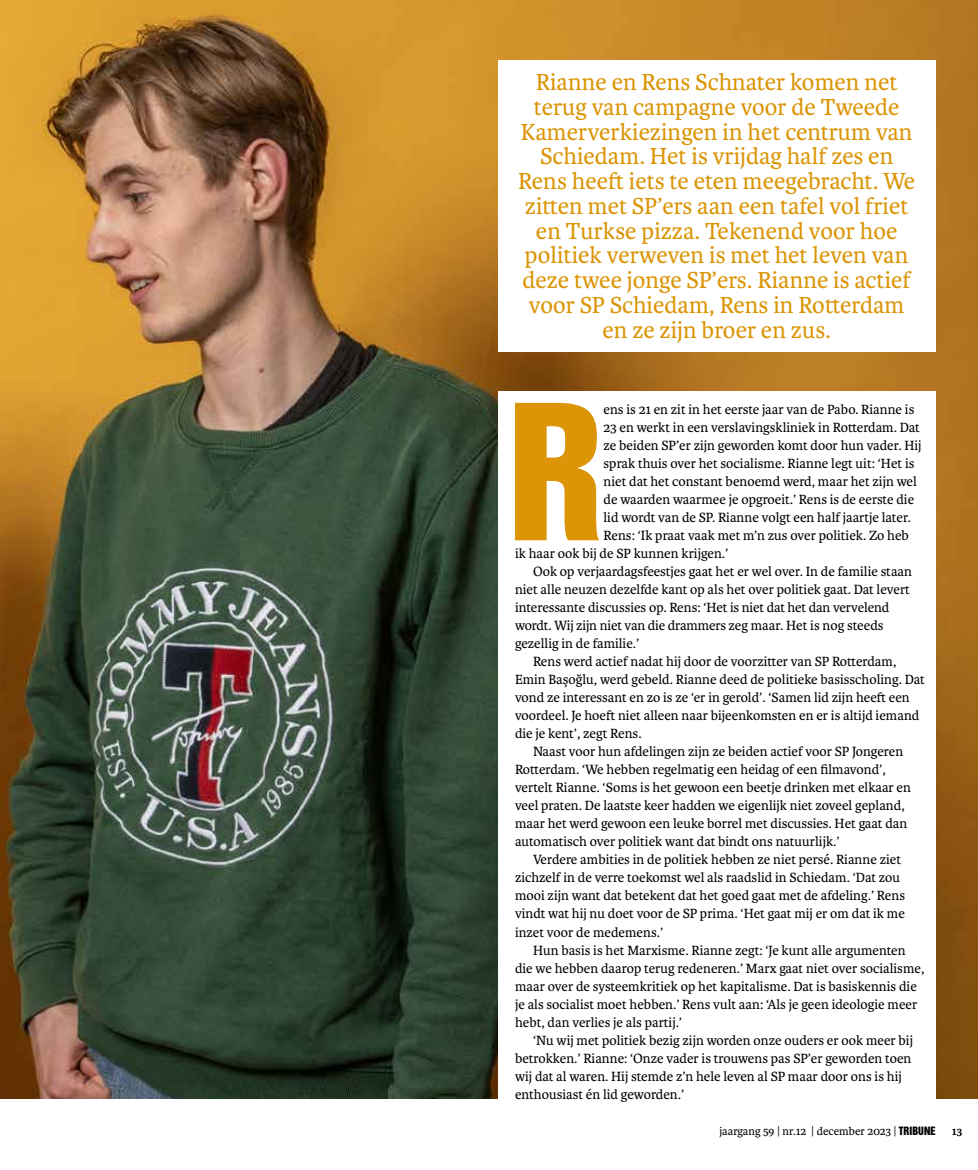
<style>
.page{position:relative;width:978px;height:1170px;background:#fff}
.page>*{position:absolute;margin:0;border:0;box-sizing:border-box;transform-origin:0 0}
.t1{font:171.9px "Helvetica Inserat SP";color:#db9506}
.t2{font:24.75px/24.8px "Karmina";color:#db9506;text-align:center}
.t3{font:14.25px "Karmina";color:#000}
.t4{font:12px "Karmina";color:#000}
.t5{font:700 12px "Karmina";color:#000}
.s1{font-family:"Helvetica Inserat LT Std";font-size:10.5px}
</style>
<div class="page">
<img style="left:0;top:0;width:978px;height:1098px">
<div style="left:498px;top:391px;width:438px;height:725px;background:#fff"></div>
<div style="left:498px;top:60px;width:437px;height:291px;background:#fff"></div>
<p class="t2" style="left:518px;top:70px;width:399px">Rianne en Rens Schnater komen net terug van campagne voor de Tweede Kamerverkiezingen in het centrum van Schiedam. Het is vrijdag half zes en Rens heeft iets te eten meegebracht. We zitten met SP’ers aan een tafel vol friet en Turkse pizza. Tekenend voor hoe politiek verweven is met het leven van deze twee jonge SP’ers. Rianne is actief voor SP Schiedam, Rens in Rotterdam en ze zijn broer en zus.</p>
<h1 class="t1" style="left:508px;top:370px;width:97px">R</h1>
<p class="t3" style="left:604px;top:401px;width:312px">ens is 21 en zit in het eerste jaar van de Pabo. Rianne is</p>
<p class="t3" style="left:604px;top:419px;width:318px">23 en werkt in een verslavingskliniek in Rotterdam. Dat</p>
<p class="t3" style="left:604px;top:437px;width:320px">ze beiden SP’er zijn geworden komt door hun vader. Hij</p>
<p class="t3" style="left:604px;top:455px;width:312px">sprak thuis over het socialisme. Rianne legt uit: ‘Het is</p>
<p class="t3" style="left:604px;top:473px;width:315px">niet dat het constant benoemd werd, maar het zijn wel</p>
<p class="t3" style="left:604px;top:491px;width:312px">de waarden waarmee je opgroeit.’ Rens is de eerste die</p>
<p class="t3" style="left:604px;top:509px;width:309px">lid wordt van de SP. Rianne volgt een half jaartje later.</p>
<p class="t3" style="left:604px;top:527px;width:307px">Rens: ‘Ik praat vaak met m’n zus over politiek. Zo heb</p>
<p class="t3" style="left:515px;top:545px;width:215px">ik haar ook bij de SP kunnen krijgen.’</p>
<p class="t3" style="left:533px;top:563px;width:381px">Ook op verjaardagsfeestjes gaat het er wel over. In de familie staan</p>
<p class="t3" style="left:515px;top:581px;width:396px">niet alle neuzen dezelfde kant op als het over politiek gaat. Dat levert</p>
<p class="t3" style="left:515px;top:599px;width:376px">interessante discussies op. Rens: ‘Het is niet dat het dan vervelend</p>
<p class="t3" style="left:515px;top:617px;width:370px">wordt. Wij zijn niet van die drammers zeg maar. Het is nog steeds</p>
<p class="t3" style="left:515px;top:635px;width:126px">gezellig in de familie.’</p>
<p class="t3" style="left:533px;top:653px;width:365px">Rens werd actief nadat hij door de voorzitter van SP Rotterdam,</p>
<p class="t3" style="left:515px;top:671px;width:411px">Emin Başoğlu, werd gebeld. Rianne deed de politieke basisscholing. Dat</p>
<p class="t3" style="left:515px;top:689px;width:396px">vond ze interessant en zo is ze ‘er in gerold’. ‘Samen lid zijn heeft een</p>
<p class="t3" style="left:515px;top:707px;width:406px">voordeel. Je hoeft niet alleen naar bijeenkomsten en er is altijd iemand</p>
<p class="t3" style="left:515px;top:725px;width:128px">die je kent’, zegt Rens.</p>
<p class="t3" style="left:533px;top:743px;width:372px">Naast voor hun afdelingen zijn ze beiden actief voor SP Jongeren</p>
<p class="t3" style="left:515px;top:761px;width:372px">Rotterdam. ‘We hebben regelmatig een heidag of een filmavond’,</p>
<p class="t3" style="left:515px;top:779px;width:398px">vertelt Rianne. ‘Soms is het gewoon een beetje drinken met elkaar en</p>
<p class="t3" style="left:515px;top:797px;width:391px">veel praten. De laatste keer hadden we eigenlijk niet zoveel gepland,</p>
<p class="t3" style="left:515px;top:815px;width:394px">maar het werd gewoon een leuke borrel met discussies. Het gaat dan</p>
<p class="t3" style="left:515px;top:833px;width:326px">automatisch over politiek want dat bindt ons natuurlijk.’</p>
<p class="t3" style="left:533px;top:851px;width:370px">Verdere ambities in de politiek hebben ze niet persé. Rianne ziet</p>
<p class="t3" style="left:515px;top:869px;width:387px">zichzelf in de verre toekomst wel als raadslid in Schiedam. ‘Dat zou</p>
<p class="t3" style="left:515px;top:887px;width:392px">mooi zijn want dat betekent dat het goed gaat met de afdeling.’ Rens</p>
<p class="t3" style="left:515px;top:905px;width:391px">vindt wat hij nu doet voor de SP prima. ‘Het gaat mij er om dat ik me</p>
<p class="t3" style="left:515px;top:923px;width:150px">inzet voor de medemens.’</p>
<p class="t3" style="left:533px;top:941px;width:374px">Hun basis is het Marxisme. Rianne zegt: ‘Je kunt alle argumenten</p>
<p class="t3" style="left:515px;top:959px;width:411px">die we hebben daarop terug redeneren.’ Marx gaat niet over socialisme,</p>
<p class="t3" style="left:515px;top:977px;width:403px">maar over de systeemkritiek op het kapitalisme. Dat is basiskennis die</p>
<p class="t3" style="left:515px;top:995px;width:404px">je als socialist moet hebben.’ Rens vult aan: ‘Als je geen ideologie meer</p>
<p class="t3" style="left:515px;top:1013px;width:169px">hebt, dan verlies je als partij.’</p>
<p class="t3" style="left:533px;top:1031px;width:382px">‘Nu wij met politiek bezig zijn worden onze ouders er ook meer bij</p>
<p class="t3" style="left:515px;top:1049px;width:398px">betrokken.’ Rianne: ‘Onze vader is trouwens pas SP’er geworden toen</p>
<p class="t3" style="left:515px;top:1067px;width:388px">wij dat al waren. Hij stemde z’n hele leven al SP maar door ons is hij</p>
<p class="t3" style="left:515px;top:1085px;width:171px">enthousiast én lid geworden.’</p>
<p class="t4" style="left:720px;top:1123px;width:218px">jaargang 59 | nr.12 | december 2023 | <span class="s1">TRIBUNE</span></p>
<p class="t5" style="left:952px;top:1123px;width:12px">13</p>
</div>
